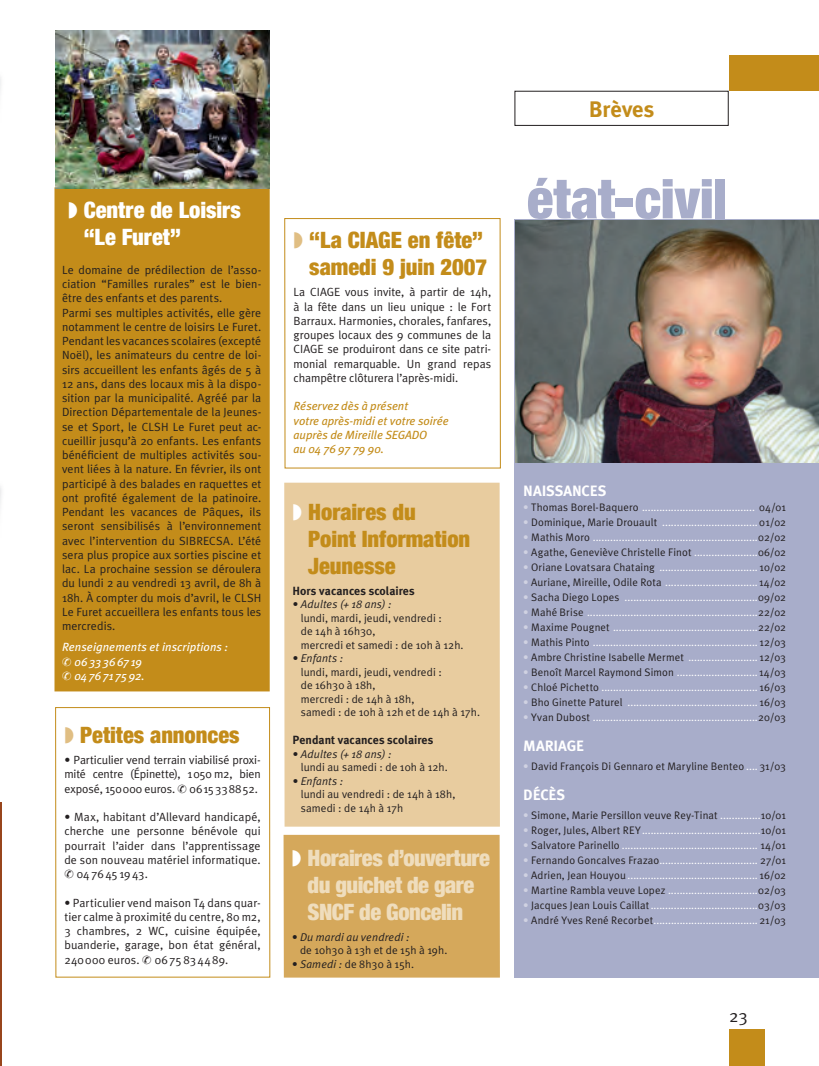
<style>
.page{position:relative;width:819px;height:1066px;background:#fff}
.page>*{position:absolute;margin:0;border:0;box-sizing:border-box;transform-origin:0 0}
.t1{font:900 condensed 55px "Helvetica Neue";letter-spacing:-.005em;color:#a8adca}
.t2{font:900 condensed 22.5px/27px "Helvetica Neue";color:#c38c1a}
.t3{font:900 condensed 22.5px/27px "Helvetica Neue";letter-spacing:-.02em;color:#efddbd}
.t4{font:900 condensed 22.5px/27px "Helvetica Neue";color:#fff}
.t5{font:700 22.5px "Meta Plus";color:#c38c1a}
.t6{font:17.5px "Meta Plus Normal";color:#231f20}
.t7{font:15px "Meta Plus Bold Caps";letter-spacing:-.01em;color:#fff}
.t8{font:11.88px/14.2px "Meta Plus Normal";letter-spacing:.005em;color:#231f20;text-align:justify}
.t9{font:italic 11.88px/14.2px "Meta Plus";color:#c38c1a}
.t10{font:italic 11.88px/14.2px "Meta Plus";letter-spacing:.005em;color:#fff}
.t11{font:700 11.88px "Meta Plus";color:#231f20}
.t12{font:11.25px/13.5px "Meta Plus Normal";letter-spacing:.01em;color:#231f20}
.t13{font:italic 11.25px "Meta Plus Normal";letter-spacing:.015em;color:#231f20}
.t14{font:10.88px "Meta Plus Normal";letter-spacing:.01em;color:#fff}
.t15{font:10.88px "Meta Plus Normal";letter-spacing:.01em;color:#231f20}
.s1{font-style:italic}
.s2{color:#d0d2e2}
.s3{color:#231f20}
.s4{color:#fff}
</style>
<div class="page">
<div style="left:728px;top:1029px;width:36px;height:37px;background:#c38c1a"></div>
<div style="left:513px;top:219px;width:305px;height:759px;background:#a8adca"></div>
<div style="left:728px;top:55px;width:90px;height:36px;background:#c38c1a"></div>
<div style="left:514px;top:91px;width:214px;height:35px;border:1px solid #231f20"></div>
<div style="left:55px;top:707px;width:215px;height:271px;border:1px solid #c38c1a"></div>
<div style="left:284px;top:483px;width:215px;height:344px;background:#e8cc9f"></div>
<div style="left:55px;top:188px;width:214px;height:503px;background:#c38c1a"></div>
<div style="left:54px;top:187px;width:215px;height:504px;border:1px solid #c38c1a"></div>
<img style="left:55px;top:30px;width:214px;height:159px">
<div style="left:283px;top:835px;width:216px;height:143px;background:#d5a85b"></div>
<img style="left:0;top:77px;width:1px;height:13px">
<img style="left:0;top:487px;width:2px;height:17px">
<hr style="left:0;top:803px;width:2px;height:263px;background:#98451c">
<img style="left:515px;top:220px;width:303px;height:243px">
<svg style="left:294px;top:218px;width:195px;height:2px"></svg>
<h2 class="t4" style="left:84px;top:196px;width:158px">Centre de Loisirs “Le Furet”</h2>
<p class="t8" style="left:62px;top:262px;width:201px;text-align:left">Le domaine de prédilection de l’asso&shy;ciation “Familles rurales” est le bien&shy;être des enfants et des parents.<br>Parmi ses multiples activités, elle gère notamment le centre de loisirs Le Furet.<br>Pendant les vacances scolaires (excepté Noël), les animateurs du centre de loi&shy;sirs accueillent les enfants âgés de 5 à 12 ans, dans des locaux mis à la dispo&shy;sition par la municipalité. Agréé par la Direction Départementale de la Jeunes&shy;se et Sport, le CLSH Le Furet peut ac&shy;cueillir jusqu’à 20 enfants. Les enfants bénéficient de multiples activités sou&shy;vent liées à la nature. En février, ils ont participé à des balades en raquettes et ont profité également de la patinoire.<br>Pendant les vacances de Pâques, ils seront sensibilisés à l’environnement avec l’intervention du SIBRECSA. L’été sera plus propice aux sorties piscine et lac. La prochaine session se déroulera du lundi 2 au vendredi 13 avril, de 8h à 18h. À compter du mois d’avril, le CLSH Le Furet accueillera les enfants tous les mercredis.</p>
<p class="t10" style="left:62px;top:640px;width:167px">Renseignements et inscriptions : ✆ 06 33 36 67 19<br>✆ 04 76 71 75 92.</p>
<h2 class="t2" style="left:80px;top:721px;width:161px">Petites annonces</h2>
<p class="t8" style="left:64px;top:753px;width:198px">• Particulier vend terrain viabilisé proxi&shy;mité centre (Épinette), 1 050 m2, bien exposé, 150 000 euros. ✆ 06 15 33 88 52.</p>
<p class="t8" style="left:64px;top:810px;width:198px">• Max, habitant d’Allevard handicapé, cherche une personne bénévole qui pourrait l’aider dans l’apprentissage de son nouveau matériel informatique. ✆ 04 76 45 19 43.</p>
<p class="t8" style="left:64px;top:895px;width:198px">• Particulier vend maison T4 dans quar&shy;tier calme à proximité du centre, 80 m2, 3 chambres, 2 WC, cuisine équipée, buanderie, garage, bon état général, 240 000 euros. ✆ 06 75 83 44 89.</p>
<h2 class="t2" style="left:309px;top:226px;width:179px">“La CIAGE en fête” samedi 9 juin 2007</h2>
<p class="t8" style="left:293px;top:285px;width:199px">La CIAGE vous invite, à partir de 14h, à la fête dans un lieu unique : le Fort Barraux. Harmonies, chorales, fanfares, groupes locaux des 9 communes de la CIAGE se produiront dans ce site patri&shy;monial remarquable. Un grand repas champêtre clôturera l’après-midi.</p>
<p class="t9" style="left:293px;top:399px;width:157px">Réservez dès à présent<br>votre après-midi et votre soirée auprès de Mireille SEGADO<br>au 04 76 97 79 90.</p>
<h2 class="t2" style="left:308px;top:498px;width:163px">Horaires du<br>Point Information<br>Jeunesse</h2>
<p class="t11" style="left:292px;top:584px;width:124px">Hors vacances scolaires</p>
<p class="t13" style="left:292px;top:598px;width:100px">• Adultes (+ 18 ans) :</p>
<p class="t12" style="left:300px;top:611px;width:164px">lundi, mardi, jeudi, vendredi :<br>de 14h à 16h30,<br>mercredi et samedi : de 10h à 12h.</p>
<p class="t13" style="left:292px;top:652px;width:52px">• Enfants :</p>
<p class="t12" style="left:300px;top:665px;width:181px">lundi, mardi, jeudi, vendredi :<br>de 16h30 à 18h,<br>mercredi : de 14h à 18h,<br>samedi : de 10h à 12h et de 14h à 17h.</p>
<p class="t11" style="left:292px;top:733px;width:142px">Pendant vacances scolaires</p>
<p class="t13" style="left:292px;top:747px;width:100px">• Adultes (+ 18 ans) :</p>
<p class="t12" style="left:300px;top:760px;width:148px">lundi au samedi : de 10h à 12h.</p>
<p class="t13" style="left:292px;top:774px;width:52px">• Enfants :</p>
<p class="t12" style="left:300px;top:787px;width:156px">lundi au vendredi : de 14h à 18h, samedi : de 14h à 17h</p>
<h2 class="t3" style="left:307px;top:844px;width:184px">Horaires d’ouverture du guichet de gare<br>SNCF de Goncelin</h2>
<p class="t13" style="left:292px;top:930px;width:119px">• Du mardi au vendredi :</p>
<p class="t12" style="left:300px;top:944px;width:149px">de 10h30 à 13h et de 15h à 19h.</p>
<p class="t12" style="left:292px;top:957px;width:124px"><span class="s1">• Samedi :</span> de 8h30 à 15h.</p>
<h2 class="t5" style="left:588px;top:96px;width:67px">Brèves</h2>
<h1 class="t1" style="left:526px;top:165px;width:202px">état-civil</h1>
<p class="t7" style="left:523px;top:483px;width:85px">NAISSANCES</p>
<p class="t14" style="left:523px;top:501px;width:264px"><span class="s2">•</span> <span class="s3">Thomas Borel-Baquero</span> ....................................... <span class="s3">04/01</span></p>
<p class="t14" style="left:523px;top:516px;width:264px"><span class="s2">•</span> <span class="s3">Dominique, Marie Drouault</span> .................................<span class="s3">01/02</span></p>
<p class="t14" style="left:523px;top:531px;width:264px"><span class="s2">•</span> <span class="s3">Mathis Moro</span> .........................................................<span class="s3">02/02</span></p>
<p class="t15" style="left:523px;top:546px;width:264px"><span class="s2">•</span> Agathe, Geneviève Christelle Finot <span class="s4">......................</span>06/02</p>
<p class="t14" style="left:523px;top:561px;width:264px"><span class="s2">•</span> <span class="s3">Oriane Lovatsara Chataing</span> .................................. <span class="s3">10/02</span></p>
<p class="t14" style="left:523px;top:576px;width:264px"><span class="s2">•</span> <span class="s3">Auriane, Mireille, Odile Rota</span> ................................ <span class="s3">14/02</span></p>
<p class="t14" style="left:523px;top:591px;width:264px"><span class="s2">•</span> <span class="s3">Sacha Diego Lopes</span> ..............................................<span class="s3">09/02</span></p>
<p class="t14" style="left:523px;top:606px;width:264px"><span class="s2">•</span> <span class="s3">Mahé Brise</span> ...........................................................<span class="s3">22/02</span></p>
<p class="t14" style="left:523px;top:621px;width:264px"><span class="s2">•</span> <span class="s3">Maxime Pougnet</span> ..................................................<span class="s3">22/02</span></p>
<p class="t14" style="left:523px;top:636px;width:264px"><span class="s2">•</span> <span class="s3">Mathis Pinto</span> ......................................................... <span class="s3">12/03</span></p>
<p class="t15" style="left:523px;top:651px;width:264px"><span class="s2">•</span> Ambre Christine Isabelle Mermet <span class="s4">........................</span> 12/03</p>
<p class="t15" style="left:523px;top:666px;width:264px"><span class="s2">•</span> Benoît Marcel Raymond Simon <span class="s4">............................</span> 14/03</p>
<p class="t14" style="left:523px;top:681px;width:264px"><span class="s2">•</span> <span class="s3">Chloé Pichetto</span> ...................................................... <span class="s3">16/03</span></p>
<p class="t14" style="left:523px;top:696px;width:264px"><span class="s2">•</span> <span class="s3">Bho Ginette Paturel</span> ............................................. <span class="s3">16/03</span></p>
<p class="t14" style="left:523px;top:711px;width:264px"><span class="s2">•</span> <span class="s3">Yvan Dubost</span> .........................................................<span class="s3">20/03</span></p>
<p class="t7" style="left:523px;top:738px;width:62px">MARIAGE</p>
<p class="t15" style="left:523px;top:760px;width:264px"><span class="s2">•</span> David François Di Gennaro et Maryline Benteo <span class="s4">....</span> 31/03</p>
<p class="t7" style="left:523px;top:786px;width:43px">DÉCÈS</p>
<p class="t15" style="left:523px;top:808px;width:264px"><span class="s2">•</span> Simone, Marie Persillon veuve Rey-Tinat <span class="s4">..............</span>10/01</p>
<p class="t14" style="left:523px;top:823px;width:264px"><span class="s2">•</span> <span class="s3">Roger, Jules, Albert REY</span> .........................................<span class="s3">10/01</span></p>
<p class="t14" style="left:523px;top:838px;width:264px"><span class="s2">•</span> <span class="s3">Salvatore Parinello</span> ............................................... <span class="s3">14/01</span></p>
<p class="t14" style="left:523px;top:853px;width:264px"><span class="s2">•</span> <span class="s3">Fernando Goncalves Frazao</span>.................................. <span class="s3">27/01</span></p>
<p class="t14" style="left:523px;top:868px;width:264px"><span class="s2">•</span> <span class="s3">Adrien, Jean Houyou</span> ............................................. <span class="s3">16/02</span></p>
<p class="t14" style="left:523px;top:883px;width:264px"><span class="s2">•</span> <span class="s3">Martine Rambla veuve Lopez</span> ...............................<span class="s3">02/03</span></p>
<p class="t14" style="left:523px;top:898px;width:264px"><span class="s2">•</span> <span class="s3">Jacques Jean Louis Caillat</span> .....................................<span class="s3">03/03</span></p>
<p class="t14" style="left:523px;top:913px;width:264px"><span class="s2">•</span> <span class="s3">André Yves René Recorbet</span> .................................... <span class="s3">21/03</span></p>
<h3 class="t6" style="left:728px;top:1006px;width:20px">23</h3>
</div>
